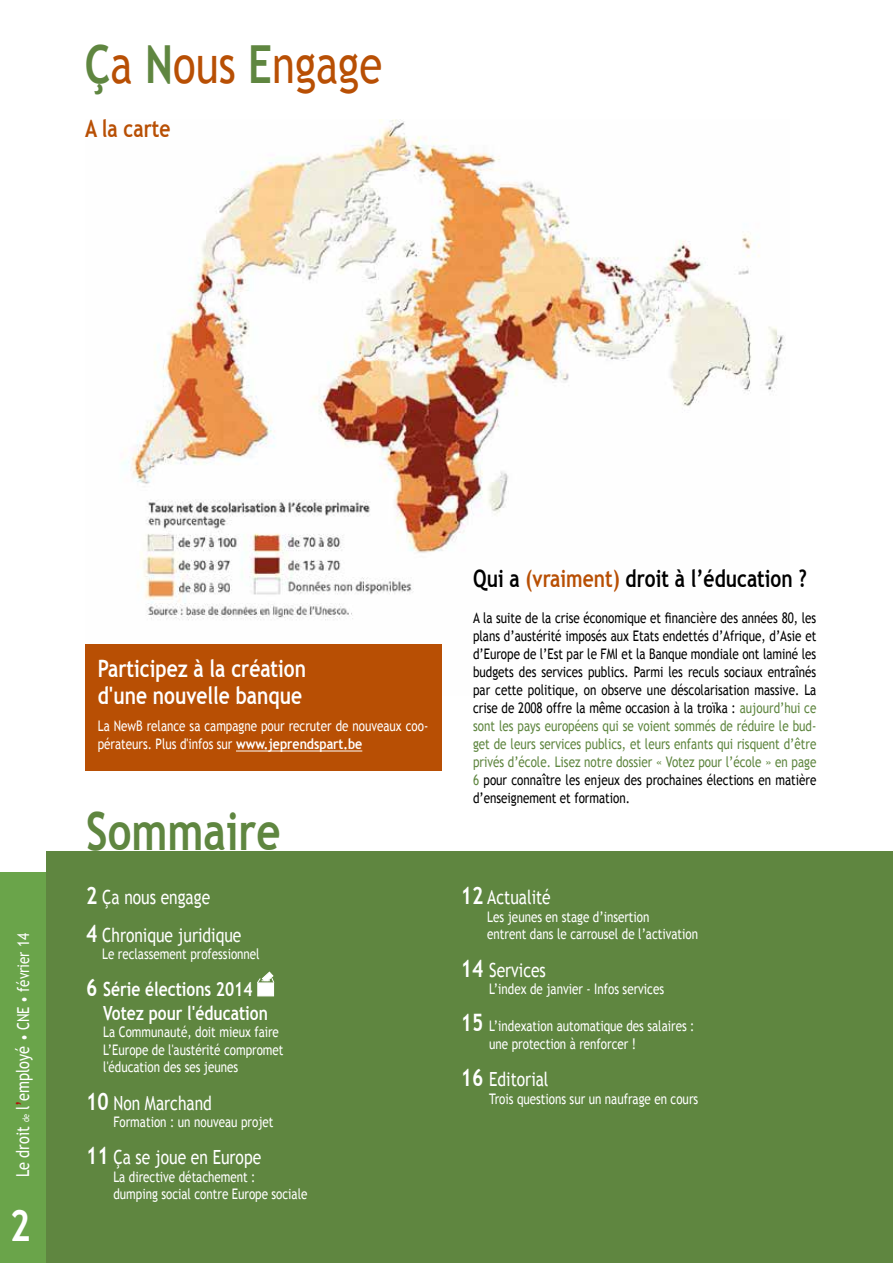
<style>
.page{position:relative;width:893px;height:1263px;background:#fff}
.page>*{position:absolute;margin:0;border:0;box-sizing:border-box;transform-origin:0 0}
.t1{font:52.5px "Trebuchet MS";color:#b84f04;scale:.8 1}
.t2{font:700 52.5px "Trebuchet MS";color:#5f8640;scale:.8 1}
.t3{font:700 43.5px "Trebuchet MS";color:#fff;scale:.81 1}
.t4{font:700 24px/27px "Trebuchet MS";color:#fff;scale:.8 1}
.t5{font:700 24px "Trebuchet MS";color:#000;scale:.8 1}
.t6{font:700 24px "Trebuchet MS";color:#b84f04;scale:.8 1}
.t7{font:19.5px/37.3px "Trebuchet MS";color:#fff;scale:.8 1}
.t8{font:700 19.5px/23.4px "Trebuchet MS";color:#fff;scale:.8 1}
.t9{font:17.85px "Trebuchet MS";color:#fff;scale:.81 1}
.t10{font:14.55px/18px "Trebuchet MS";color:#000;text-align:justify;scale:.8 1}
.t11{font:14.55px/17.4px "Trebuchet MS";color:#fff;scale:.8 1}
.s1{font-weight:700;color:#5f8640}
.s2{font-size:9px}
.s3{color:#b20f0a}
.s4{font-size:16.5px}
.s5{font-weight:700}
.s6{font-weight:700;font-size:24px}
.s7{font-size:24px}
.s8{color:#b84f04}
.s9{color:#5f8640}
</style>
<div class="page">
<div style="left:0;top:872px;width:47px;height:391px;background:#6aa44a"></div>
<div style="left:46px;top:852px;width:847px;height:411px;background:#5f8640"></div>
<div style="left:257px;top:982px;width:17px;height:14px;background:#fff;border:1px solid #fff"></div>
<svg style="left:257px;top:972px;width:18px;height:11px"></svg>
<img style="left:124px;top:119px;width:661px;height:576px">
<div style="left:85px;top:644px;width:356px;height:127px;background:#b84f04"></div>
<hr style="left:236px;top:751px;width:126px;height:1px;background:#fff">
<h1 class="t1" style="left:85px;top:34px;width:373px"><span class="s1">Ç</span>a <span class="s1">N</span>ous <span class="s1">E</span>ngage</h1>
<h3 class="t6" style="left:85px;top:114px;width:108px">A la carte</h3>
<p class="t9" style="left:12px;top:1177px;width:303px;rotate:-90deg">Le droit <span class="s2">de</span> l<span class="s3">’</span>employé <span class="s4">• CNE • février 14</span></p>
<h2 class="t3" style="left:10px;top:1198px;width:27px">2</h2>
<h3 class="t4" style="left:98px;top:655px;width:262px">Participez à la création d'une nouvelle banque</h3>
<p class="t11" style="left:98px;top:717px;width:415px;line-height:18px">La NewB relance sa campagne pour recruter de nouveaux coo&shy;pérateurs. Plus d'infos sur <span class="s5">www.jeprendspart.be</span></p>
<h1 class="t2" style="left:86px;top:799px;width:244px">Sommaire</h1>
<h3 class="t7" style="left:86px;top:879px;width:196px"><span class="s6">2</span> Ça nous engage<br><span class="s6">4</span> Chronique juridique</h3>
<p class="t11" style="left:102px;top:945px;width:198px">Le reclassement professionnel</p>
<h3 class="t8" style="left:103px;top:978px;width:207px;text-indent:-17px"><span class="s7">6</span> Série élections 2014<br>Votez pour l'éducation</h3>
<p class="t11" style="left:103px;top:1024px;width:227px">La Communauté, doit mieux faire<br>L’Europe de l'austérité compromet l'éducation des ses jeunes</p>
<h3 class="t7" style="left:86px;top:1084px;width:159px"><span class="s6">10</span> Non Marchand</h3>
<p class="t11" style="left:113px;top:1113px;width:202px">Formation : un nouveau projet</p>
<h3 class="t7" style="left:86px;top:1139px;width:220px"><span class="s6">11</span> Ça se joue en Europe</h3>
<p class="t11" style="left:113px;top:1168px;width:244px">La directive détachement :<br>dumping social contre Europe sociale</p>
<h3 class="t5" style="left:473px;top:564px;width:419px">Qui a <span class="s8">(vraiment)</span> droit à l’éducation ?</h3>
<p class="t10" style="left:473px;top:609px;width:431px">A la suite de la crise économique et financière des années 80, les plans d’austérité imposés aux Etats endettés d’Afrique, d’Asie et d’Europe de l’Est par le FMI et la Banque mondiale ont laminé les budgets des services publics. Parmi les reculs sociaux entraînés par cette politique, on observe une déscolarisation massive. La crise de 2008 offre la même occasion à la troïka : <span class="s9">aujourd’hui ce sont les pays européens qui se voient sommés de réduire le bud&shy;get de leurs services publics, et leurs enfants qui risquent d’être privés d’école. Lisez notre dossier « Votez pour l’école » en page 6</span> pour connaître les enjeux des prochaines élections en matière d’enseignement et formation.</p>
<h3 class="t7" style="left:461px;top:879px;width:114px"><span class="s6">12</span> Actualité</h3>
<p class="t11" style="left:487px;top:908px;width:265px">Les jeunes en stage d’insertion<br>entrent dans le carrousel de l’activation</p>
<h3 class="t7" style="left:461px;top:951px;width:108px"><span class="s6">14</span> Services</h3>
<p class="t11" style="left:489px;top:980px;width:220px">L’index de janvier - Infos services</p>
<p class="t11" style="left:489px;top:1018px;width:258px;text-indent:-28px"><span class="s6">15</span> L’indexation automatique des salaires : une protection à renforcer !</p>
<h3 class="t7" style="left:461px;top:1061px;width:111px"><span class="s6">16</span> Editorial</h3>
<p class="t11" style="left:489px;top:1090px;width:263px">Trois questions sur un naufrage en cours</p>
</div>
